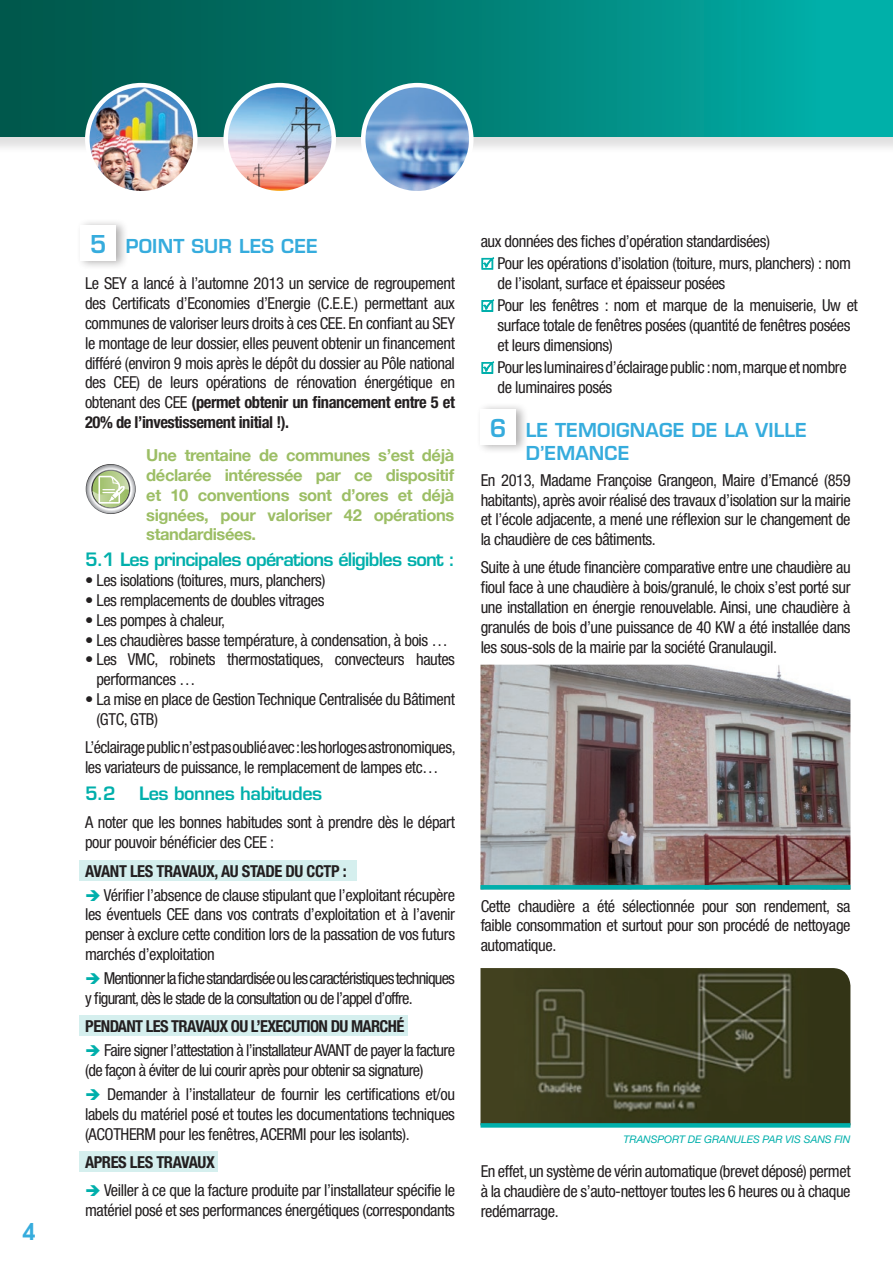
<style>
.page{position:relative;width:893px;height:1263px;background:#fff}
.page>*{position:absolute;margin:0;border:0;box-sizing:border-box;transform-origin:0 0}
.t1{font:600 25.5px "Avant Garde Gothic Itc T";color:#36acdd}
.t2{font:600 18.75px/22.5px "Eurostile";letter-spacing:.01em;color:#36acdd}
.TX_COURANT_SEY{font:600 18px "Eurostile";letter-spacing:-.04em;color:#00afab}
.TX_COURANT_SEY-2{font:condensed 16.5px/19.8px "Helvetica Neue";letter-spacing:-.025em;color:#231f20}
.TX_COURANT_SEY-3{font:700 16.5px/19.8px "Helvetica Neue";letter-spacing:-.025em;color:#9cbe65;text-align:justify}
.TX_COURANT_SEY-4{font:condensed 16.5px/19.8px "Helvetica Neue";letter-spacing:-.05em;color:#231f20}
.TX_COURANT_SEY-5{font:700 condensed 16.5px "Helvetica Neue";letter-spacing:-.04em;color:#231f20}
.t3{font:italic 10.5px "Helvetica Neue";letter-spacing:-.01em;color:#00afab}
.s1{font-size:24px}
.s2{font-weight:700}
.s3{color:#00afab}
</style>
<div class="page">
<div style="left:79px;top:860px;width:277px;height:20px;background:#d5efee"></div>
<div style="left:79px;top:1015px;width:328px;height:20px;background:#d5efee"></div>
<div style="left:79px;top:1151px;width:139px;height:20px;background:#d5efee"></div>
<img style="left:480px;top:665px;width:370px;height:220px">
<img style="left:480px;top:968px;width:370px;height:155px">
<div style="left:477px;top:402px;width:51px;height:52px;background:#231f20;opacity:.35"></div>
<div style="left:481px;top:409px;width:35px;height:36px;background:#fff"></div>
<div style="left:0;top:0;width:893px;height:136px;background:linear-gradient(to right,#045245,#01b0a9)"></div>
<img style="left:87px;top:85px;width:108px;height:108px;border-radius:54px">
<div style="left:85px;top:83px;width:113px;height:112px;border:4px solid #fff;border-radius:50%"></div>
<img style="left:226px;top:85px;width:108px;height:108px;border-radius:54px">
<div style="left:223px;top:83px;width:113px;height:112px;border:4px solid #fff;border-radius:50%"></div>
<img style="left:363px;top:85px;width:108px;height:108px;border-radius:54px">
<div style="left:361px;top:83px;width:112px;height:112px;border:4px solid #fff;border-radius:50%"></div>
<hr style="left:480px;top:885px;width:370px;height:4px;background:#00afab">
<div style="left:480px;top:1123px;width:370px;height:5px;background:#00afab"></div>
<svg style="left:86px;top:464px;width:50px;height:50px"></svg>
<svg style="left:86px;top:465px;width:49px;height:48px"></svg>
<svg style="left:91px;top:469px;width:39px;height:40px"></svg>
<svg style="left:92px;top:470px;width:38px;height:38px"></svg>
<svg style="left:481px;top:257px;width:13px;height:13px"></svg>
<svg style="left:481px;top:299px;width:13px;height:13px"></svg>
<svg style="left:481px;top:361px;width:13px;height:13px"></svg>
<p class="t1" style="left:23px;top:1216px;width:14px">4</p>
<p class="t2" style="left:90px;top:235px;width:230px"><span class="s1">5</span> POINT SUR LES CEE</p>
<p class="TX_COURANT_SEY-2" style="left:85px;top:273px;width:371px;text-align:justify">Le SEY a lancé à l’automne 2013 un service de regroupement des Certificats d’Economies d’Energie (C.E.E.) permettant aux communes de valoriser leurs droits à ces CEE. En confiant au SEY le montage de leur dossier, elles peuvent obtenir un financement différé (environ 9 mois après le dépôt du dossier au Pôle national des CEE) de leurs opérations de rénovation énergétique en obtenant des CEE <span class="s2">(permet obtenir un financement entre 5 et 20% de l’investissement initial !).</span></p>
<p class="TX_COURANT_SEY-3" style="left:146px;top:445px;width:309px">Une trentaine de communes s’est déjà déclarée intéressée par ce dispositif et 10 conventions sont d’ores et déjà signées, pour valoriser 42 opérations standardisées.</p>
<p class="TX_COURANT_SEY" style="left:85px;top:548px;width:371px">5.1 Les principales opérations éligibles sont :</p>
<p class="TX_COURANT_SEY-2" style="left:85px;top:570px;width:242px">• Les isolations (toitures, murs, planchers)</p>
<p class="TX_COURANT_SEY-2" style="left:85px;top:590px;width:241px">• Les remplacements de doubles vitrages</p>
<p class="TX_COURANT_SEY-2" style="left:85px;top:610px;width:142px">• Les pompes à chaleur,</p>
<p class="TX_COURANT_SEY-2" style="left:85px;top:630px;width:364px">• Les chaudières basse température, à condensation, à bois …</p>
<p class="TX_COURANT_SEY-2" style="left:96px;top:649px;width:360px;text-indent:-11px">• Les VMC, robinets thermostatiques, convecteurs hautes performances …</p>
<p class="TX_COURANT_SEY-2" style="left:96px;top:689px;width:360px;text-indent:-11px">• La mise en place de Gestion Technique Centralisée du Bâtiment (GTC, GTB)</p>
<p class="TX_COURANT_SEY-2" style="left:85px;top:737px;width:372px">L’éclairage public n’est pas oublié avec : les horloges astronomiques, les variateurs de puissance, le remplacement de lampes etc…</p>
<p class="TX_COURANT_SEY" style="left:85px;top:782px;width:32px">5.2</p>
<p class="TX_COURANT_SEY" style="left:139px;top:782px;width:185px">Les bonnes habitudes</p>
<p class="TX_COURANT_SEY-2" style="left:85px;top:813px;width:371px">A noter que les bonnes habitudes sont à prendre dès le départ pour pouvoir bénéficier des CEE :</p>
<p class="TX_COURANT_SEY-5" style="left:85px;top:861px;width:263px">AVANT LES TRAVAUX, AU STADE DU CCTP :</p>
<p class="TX_COURANT_SEY-2" style="left:85px;top:885px;width:371px;text-align:justify"><span class="s3">➔</span> Vérifier l’absence de clause stipulant que l’exploitant récupère les éventuels CEE dans vos contrats d’exploitation et à l’avenir penser à exclure cette condition lors de la passation de vos futurs marchés d’exploitation</p>
<p class="TX_COURANT_SEY-4" style="left:85px;top:968px;width:371px"><span class="s3">➔</span> Mentionner la fiche standardisée ou les caractéristiques techniques y figurant, dès le stade de la consultation ou de l’appel d’offre.</p>
<p class="TX_COURANT_SEY-5" style="left:85px;top:1016px;width:321px">PENDANT LES TRAVAUX OU L’EXECUTION DU MARCHÉ</p>
<p class="TX_COURANT_SEY-2" style="left:85px;top:1040px;width:371px"><span class="s3">➔</span> Faire signer l’attestation à l’installateur AVANT de payer la facture (de façon à éviter de lui courir après pour obtenir sa signature)</p>
<p class="TX_COURANT_SEY-2" style="left:85px;top:1084px;width:371px;text-align:justify"><span class="s3">➔</span> Demander à l’installateur de fournir les certifications et/ou labels du matériel posé et toutes les documentations techniques (ACOTHERM pour les fenêtres, ACERMI pour les isolants).</p>
<p class="TX_COURANT_SEY-5" style="left:85px;top:1152px;width:131px">APRES LES TRAVAUX</p>
<p class="TX_COURANT_SEY-2" style="left:85px;top:1180px;width:371px"><span class="s3">➔</span> Veiller à ce que la facture produite par l’installateur spécifie le matériel posé et ses performances énergétiques (correspondants</p>
<p class="TX_COURANT_SEY-2" style="left:481px;top:231px;width:291px">aux données des fiches d’opération standardisées)</p>
<p class="TX_COURANT_SEY-2" style="left:498px;top:253px;width:355px">Pour les opérations d’isolation (toiture, murs, planchers) : nom de l’isolant, surface et épaisseur posées</p>
<p class="TX_COURANT_SEY-2" style="left:498px;top:296px;width:362px">Pour les fenêtres : nom et marque de la menuiserie, Uw et surface totale de fenêtres posées (quantité de fenêtres posées et leurs dimensions)</p>
<p class="TX_COURANT_SEY-2" style="left:498px;top:357px;width:351px">Pour les luminaires d’éclairage public : nom, marque et nombre de luminaires posés</p>
<p class="t2" style="left:526px;top:419px;width:283px;text-indent:-36px"><span class="s1">6</span> LE TEMOIGNAGE DE LA VILLE<br>D’EMANCE</p>
<p class="TX_COURANT_SEY-2" style="left:481px;top:470px;width:371px;text-align:justify">En 2013, Madame Françoise Grangeon, Maire d’Emancé (859 habitants), après avoir réalisé des travaux d’isolation sur la mairie et l’école adjacente, a mené une réflexion sur le changement de la chaudière de ces bâtiments.</p>
<p class="TX_COURANT_SEY-2" style="left:481px;top:558px;width:371px;text-align:justify">Suite à une étude financière comparative entre une chaudière au fioul face à une chaudière à bois/granulé, le choix s’est porté sur une installation en énergie renouvelable. Ainsi, une chaudière à granulés de bois d’une puissance de 40 KW a été installée dans les sous-sols de la mairie par la société Granulaugil.</p>
<p class="TX_COURANT_SEY-2" style="left:481px;top:896px;width:371px;text-align:justify">Cette chaudière a été sélectionnée pour son rendement, sa faible consommation et surtout pour son procédé de nettoyage automatique.</p>
<p class="t3" style="left:623px;top:1132px;width:229px">TRANSPORT DE GRANULES PAR VIS SANS FIN</p>
<p class="TX_COURANT_SEY-2" style="left:481px;top:1161px;width:371px;text-align:justify">En effet, un système de vérin automatique (brevet déposé) permet à la chaudière de s’auto-nettoyer toutes les 6 heures ou à chaque redémarrage.</p>
</div>
